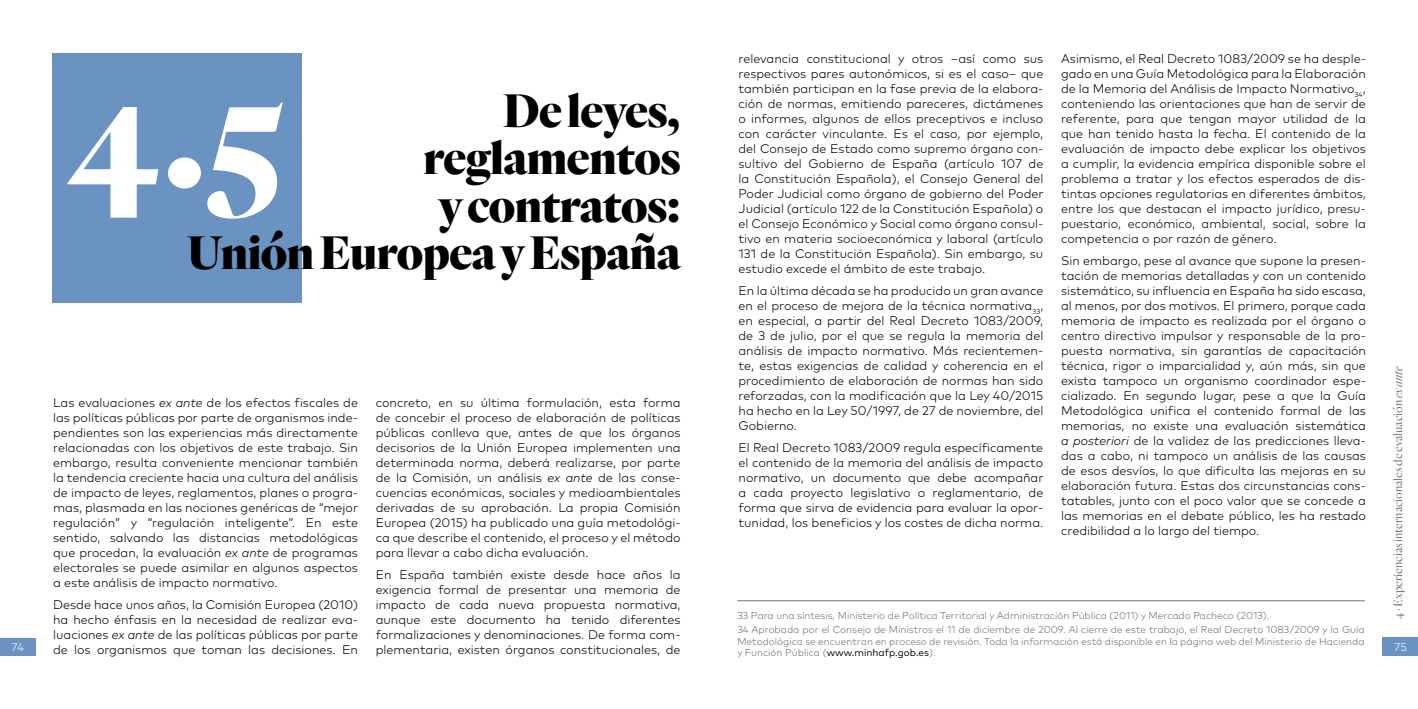
<style>
.page{position:relative;width:1418px;height:709px;background:#fff}
.page>*{position:absolute;margin:0;border:0;box-sizing:border-box;transform-origin:0 0}
.t1{font:900 166.25px "Quarto";color:#fff}
.t2{font:900 48.75px/47.5px "Quarto";letter-spacing:-.01em;color:#000;text-align:right}
.t3{font:300 12.5px/15px "Mark Pro";color:#000;text-align:justify}
.t4{font:300 12.5px "Quarto";color:#707172}
.t5{font:300 11.25px "Mark Pro";color:#fff}
.t6{font:300 10px/14.8px "Mark Pro";color:#707172}
.s1{font-style:italic}
.s2{font-weight:400;color:#000}
</style>
<div class="page">
<div style="left:0;top:638px;width:35px;height:18px;background:#6a93c1"></div>
<div style="left:53px;top:53px;width:249px;height:249px;background:#6a93c1"></div>
<div style="left:1382px;top:637px;width:35px;height:19px;background:#6a93c1"></div>
<hr style="left:737px;top:600px;width:627px;height:1px;background:#707172">
<h2 class="t2" style="left:187px;top:88px;width:496px">De leyes,<br>reglamentos<br>y contratos:<br>Unión Europea y España</h2>
<h1 class="t1" style="left:69px;top:26px;width:218px">4.5</h1>
<p class="t5" style="left:12px;top:639px;width:14px">74</p>
<p class="t3" style="left:53px;top:394px;width:306px">Las evaluaciones <span class="s1">ex ante</span> de los efectos fiscales de las políticas públicas por parte de organismos inde&shy;pendientes son las experiencias más directamente relacionadas con los objetivos de este trabajo. Sin embargo, resulta conveniente mencionar también la tendencia creciente hacia una cultura del análisis de impacto de leyes, reglamentos, planes o progra&shy;mas, plasmada en las nociones genéricas de “mejor regulación” y “regulación inteligente”. En este sentido, salvando las distancias metodológicas que procedan, la evaluación <span class="s1">ex ante</span> de programas electorales se puede asimilar en algunos aspectos a este análisis de impacto normativo.</p>
<p class="t3" style="left:53px;top:596px;width:306px">Desde hace unos años, la Comisión Europea (2010) ha hecho énfasis en la necesidad de realizar eva&shy;luaciones <span class="s1">ex ante</span> de las políticas públicas por parte de los organismos que toman las decisiones. En</p>
<p class="t3" style="left:376px;top:394px;width:306px">concreto, en su última formulación, esta forma de concebir el proceso de elaboración de políticas públicas conlleva que, antes de que los órganos decisorios de la Unión Europea implementen una determinada norma, deberá realizarse, por parte de la Comisión, un análisis <span class="s1">ex ante</span> de las conse&shy;cuencias económicas, sociales y medioambientales derivadas de su aprobación. La propia Comisión Europea (2015) ha publicado una guía metodológi&shy;ca que describe el contenido, el proceso y el método para llevar a cabo dicha evaluación.</p>
<p class="t3" style="left:376px;top:566px;width:306px">En España también existe desde hace años la exigencia formal de presentar una memoria de impacto de cada nueva propuesta normativa, aunque este documento ha tenido diferentes formalizaciones y denominaciones. De forma com&shy;plementaria, existen órganos constitucionales, de</p>
<p class="t3" style="left:738px;top:50px;width:306px">relevancia constitucional y otros –así como sus respectivos pares autonómicos, si es el caso– que también participan en la fase previa de la elabora&shy;ción de normas, emitiendo pareceres, dictámenes o informes, algunos de ellos preceptivos e incluso con carácter vinculante. Es el caso, por ejemplo, del Consejo de Estado como supremo órgano con&shy;sultivo del Gobierno de España (artículo 107 de la Constitución Española), el Consejo General del Poder Judicial como órgano de gobierno del Poder Judicial (artículo 122 de la Constitución Española) o el Consejo Económico y Social como órgano consul&shy;tivo en materia socioeconómica y laboral (artículo 131 de la Constitución Española). Sin embargo, su estudio excede el ámbito de este trabajo.</p>
<p class="t3" style="left:738px;top:282px;width:306px">En la última década se ha producido un gran avance en el proceso de mejora de la técnica normativa<sub>33</sub>, en especial, a partir del Real Decreto 1083/2009, de 3 de julio, por el que se regula la memoria del análisis de impacto normativo. Más recientemen&shy;te, estas exigencias de calidad y coherencia en el procedimiento de elaboración de normas han sido reforzadas, con la modificación que la Ley 40/2015 ha hecho en la Ley 50/1997, de 27 de noviembre, del Gobierno.</p>
<p class="t3" style="left:738px;top:439px;width:306px">El Real Decreto 1083/2009 regula específicamente el contenido de la memoria del análisis de impacto normativo, un documento que debe acompañar a cada proyecto legislativo o reglamentario, de forma que sirva de evidencia para evaluar la opor&shy;tunidad, los beneficios y los costes de dicha norma.</p>
<p class="t3" style="left:1061px;top:50px;width:306px">Asimismo, el Real Decreto 1083/2009 se ha desple&shy;gado en una Guía Metodológica para la Elaboración de la Memoria del Análisis de Impacto Normativo<sub>34</sub>, conteniendo las orientaciones que han de servir de referente, para que tengan mayor utilidad de la que han tenido hasta la fecha. El contenido de la evaluación de impacto debe explicar los objetivos a cumplir, la evidencia empírica disponible sobre el problema a tratar y los efectos esperados de dis&shy;tintas opciones regulatorias en diferentes ámbitos, entre los que destacan el impacto jurídico, presu&shy;puestario, económico, ambiental, social, sobre la competencia o por razón de género.</p>
<p class="t3" style="left:1061px;top:252px;width:306px">Sin embargo, pese al avance que supone la presen&shy;tación de memorias detalladas y con un contenido sistemático, su influencia en España ha sido escasa, al menos, por dos motivos. El primero, porque cada memoria de impacto es realizada por el órgano o centro directivo impulsor y responsable de la pro&shy;puesta normativa, sin garantías de capacitación técnica, rigor o imparcialidad y, aún más, sin que exista tampoco un organismo coordinador espe&shy;cializado. En segundo lugar, pese a que la Guía Metodológica unifica el contenido formal de las memorias, no existe una evaluación sistemática <span class="s1">a posteriori</span> de la validez de las predicciones lleva&shy;das a cabo, ni tampoco un análisis de las causas de esos desvíos, lo que dificulta las mejoras en su elaboración futura. Estas dos circunstancias cons&shy;tatables, junto con el poco valor que se concede a las memorias en el debate público, les ha restado credibilidad a lo largo del tiempo.</p>
<p class="t6" style="left:737px;top:607px;width:629px">33 Para una síntesis, Ministerio de Política Territorial y Administración Pública (2011) y Mercado Pacheco (2013).<br>34 Aprobada por el Consejo de Ministros el 11 de diciembre de 2009. Al cierre de este trabajo, el Real Decreto 1083/2009 y la Guía</p>
<p class="t6" style="left:737px;top:634px;width:629px;line-height:11.2px">Metodológica se encuentran en proceso de revisión. Toda la información está disponible en la página web del Ministerio de Hacienda y Función Pública (<span class="s2">www.minhafp.gob.es</span>).</p>
<p class="t4" style="left:1390px;top:619px;width:254px;rotate:-90deg">4 · Experiencias internacionales de evaluación <span class="s1">ex ante</span></p>
<p class="t5" style="left:1394px;top:638px;width:14px">75</p>
</div>
